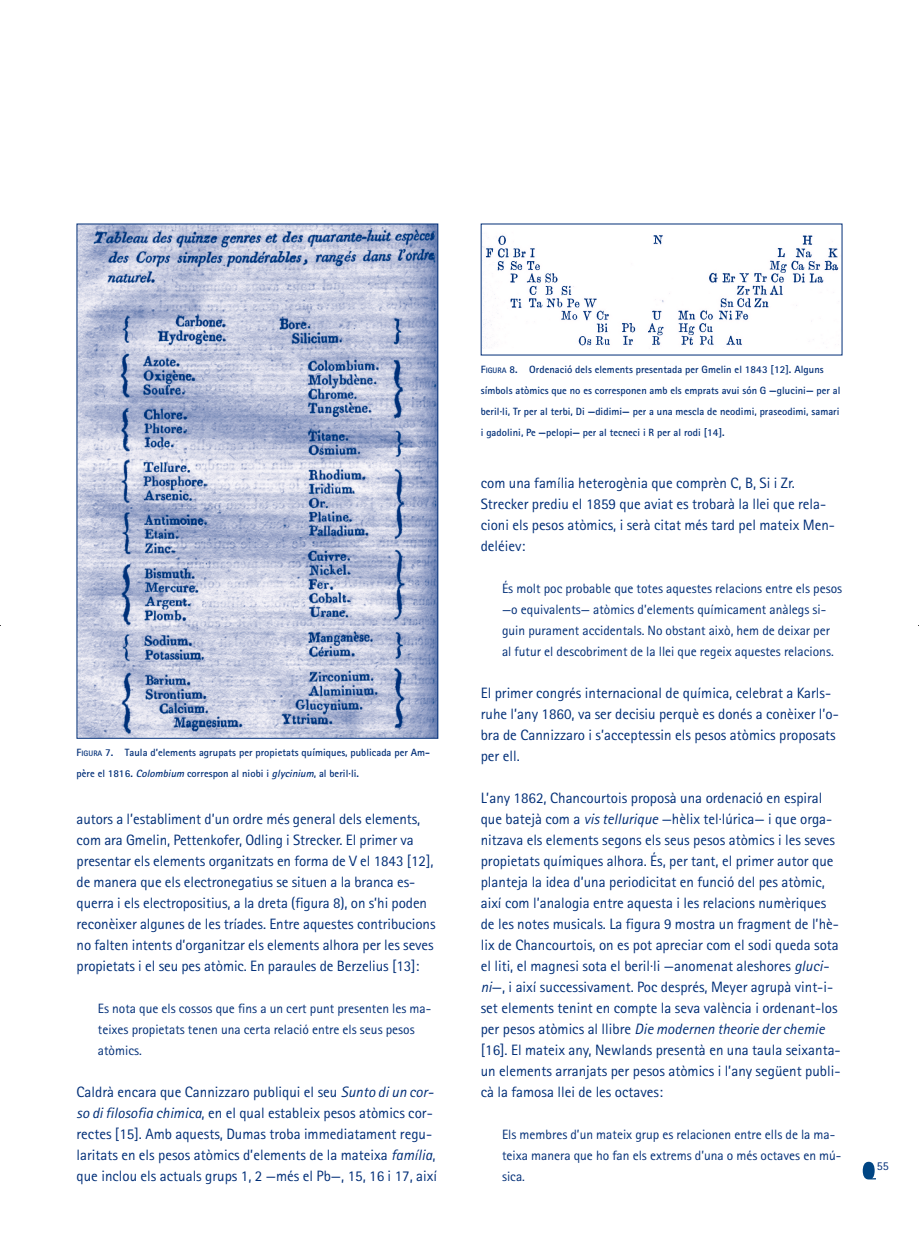
<style>
.page{position:relative;width:919px;height:1251px;background:#fff}
.page>*{position:absolute;margin:0;border:0;box-sizing:border-box;transform-origin:0 0}
.t1{font:15px/21px "Rotis Sans Serif";color:#002e77}
.t2{font:13.5px/21px "Rotis Sans Serif";color:#002e77}
.t3{font:12px "Rotis Sans Serif";color:#002e77}
.t4{font:700 10.5px/21px "Rotis Sans Serif";letter-spacing:.005em;color:#002e77}
.s1{font-size:7.8px}
.s2{font-style:italic}
</style>
<div class="page">
<svg style="left:866px;top:1161px;width:10px;height:19px"></svg>
<svg style="left:862px;top:1162px;width:13px;height:17px"></svg>
<img style="left:79px;top:226px;width:357px;height:511px">
<img style="left:482px;top:235px;width:357px;height:114px">
<p class="t4" style="left:77px;top:743px;width:355px">F<span class="s1">IGURA</span> 7. Taula d’elements agrupats per propietats químiques, publicada per Am&shy;père el 1816. <span class="s2">Colombium</span>correspon al niobi i <span class="s2">glycinium</span>, al beril·li.</p>
<p class="t1" style="left:77px;top:810px;width:360px">autors a l’establiment d’un ordre més general dels elements, com ara Gmelin, Pettenkofer, Odling i Strecker. El primer va presentar els elements organitzats en forma de V el 1843 [12], de manera que els electronegatius se situen a la branca es&shy;querra i els electropositius, a la dreta (figura 8), on s’hi poden reconèixer algunes de les tríades. Entre aquestes contribucions no falten intents d’organitzar els elements alhora per les seves propietats i el seu pes atòmic. En paraules de Berzelius [13]:</p>
<p class="t2" style="left:98px;top:999px;width:335px">Es nota que els cossos que fins a un cert punt presenten les ma&shy;teixes propietats tenen una certa relació entre els seus pesos atòmics.</p>
<p class="t1" style="left:77px;top:1083px;width:362px">Caldrà encara que Cannizzaro publiqui el seu <span class="s2">Sunto di un cor&shy;so di filosofia chimica</span>, en el qual estableix pesos atòmics cor&shy;rectes [15]. Amb aquests, Dumas troba immediatament regu&shy;laritats en els pesos atòmics d’elements de la mateixa <span class="s2">família</span>, que inclou els actuals grups 1, 2 —més el Pb—, 15, 16 i 17, així</p>
<p class="t4" style="left:480px;top:360px;width:361px">F<span class="s1">IGURA</span> 8. Ordenació dels elements presentada per Gmelin el 1843 [12]. Alguns símbols atòmics que no es corresponen amb els emprats avui són G —glucini— per al beril·li, Tr per al terbi, Di —didimi— per a una mescla de neodimi, praseodimi, samari i gadolini, Pe —pelopi— per al tecneci i R per al rodi [14].</p>
<p class="t1" style="left:480px;top:474px;width:356px">com una família heterogènia que comprèn C, B, Si i Zr.<br>Strecker prediu el 1859 que aviat es trobarà la llei que rela&shy;cioni els pesos atòmics, i serà citat més tard pel mateix Men&shy;deléiev:</p>
<p class="t2" style="left:502px;top:579px;width:341px">És molt poc probable que totes aquestes relacions entre els pesos —o equivalents— atòmics d’elements químicament anàlegs si&shy;guin purament accidentals. No obstant això, hem de deixar per al futur el descobriment de la llei que regeix aquestes relacions.</p>
<p class="t1" style="left:480px;top:684px;width:359px">El primer congrés internacional de química, celebrat a Karls&shy;ruhe l’any 1860, va ser decisiu perquè es donés a conèixer l’o&shy;bra de Cannizzaro i s’acceptessin els pesos atòmics proposats per ell.</p>
<p class="t1" style="left:480px;top:789px;width:361px">L’any 1862, Chancourtois proposà una ordenació en espiral que batejà com a <span class="s2">vis tellurique</span> —hèlix tel·lúrica— i que orga&shy;nitzava els elements segons els seus pesos atòmics i les seves propietats químiques alhora. És, per tant, el primer autor que planteja la idea d’una periodicitat en funció del pes atòmic, així com l’analogia entre aquesta i les relacions numèriques de les notes musicals. La figura 9 mostra un fragment de l’hè&shy;lix de Chancourtois, on es pot apreciar com el sodi queda sota el liti, el magnesi sota el beril·li —anomenat aleshores <span class="s2">gluci&shy;ni</span>—, i així successivament. Poc després, Meyer agrupà vint-i&shy;set elements tenint en compte la seva valència i ordenant-los per pesos atòmics al llibre <span class="s2">Die modernen theorie der chemie </span>[16]. El mateix any, Newlands presentà en una taula seixanta&shy;un elements arranjats per pesos atòmics i l’any següent publi&shy;cà la famosa llei de les octaves:</p>
<p class="t2" style="left:502px;top:1125px;width:341px">Els membres d’un mateix grup es relacionen entre ells de la ma&shy;teixa manera que ho fan els extrems d’una o més octaves en mú&shy;sica.</p>
<p class="t3" style="left:876px;top:1162px;width:14px">55</p>
</div>
